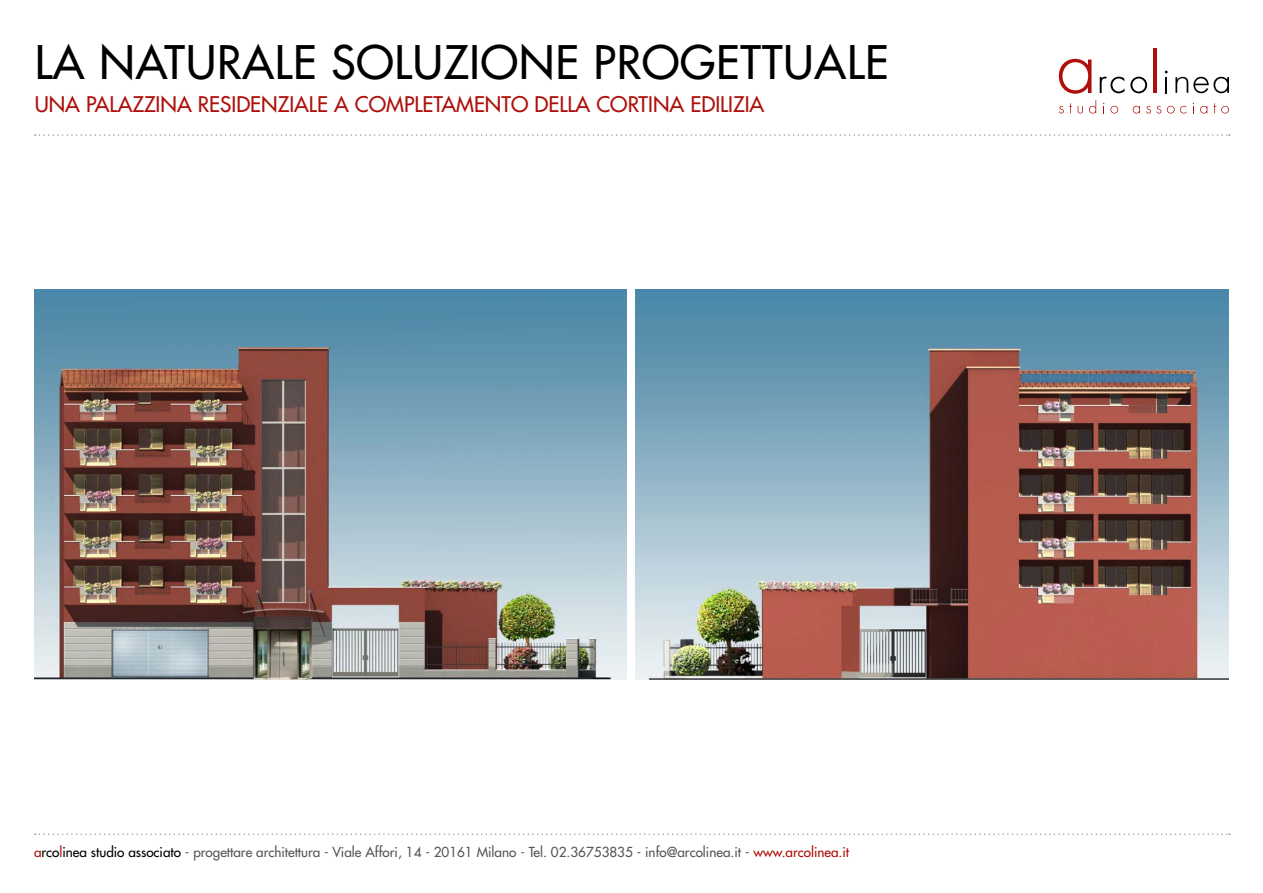
<style>
.page{position:relative;width:1263px;height:893px;background:#fff}
.page>*{position:absolute;margin:0;border:0;box-sizing:border-box;transform-origin:0 0}
.t1{font:45px "Futura";letter-spacing:.02em;color:#000}
.t2{font:21px "Futura";color:#ae0f0a}
.t3{font:13.5px "Futura";color:#575756}
.s1{color:#ae0f0a}
.s2{color:#000}
</style>
<div class="page">
<svg style="left:1059px;top:59px;width:32px;height:35px"></svg>
<svg style="left:1100px;top:77px;width:24px;height:16px"></svg>
<svg style="left:1130px;top:77px;width:17px;height:16px"></svg>
<hr style="left:1153px;top:48px;width:4px;height:45px;background:#ae0f0a">
<svg style="left:1175px;top:77px;width:54px;height:16px"></svg>
<svg style="left:1165px;top:71px;width:3px;height:22px"></svg>
<svg style="left:1059px;top:103px;width:13px;height:11px"></svg>
<svg style="left:1078px;top:106px;width:5px;height:8px"></svg>
<svg style="left:1089px;top:100px;width:7px;height:14px"></svg>
<svg style="left:1110px;top:106px;width:8px;height:8px"></svg>
<svg style="left:1133px;top:106px;width:7px;height:8px"></svg>
<svg style="left:1146px;top:106px;width:15px;height:8px"></svg>
<svg style="left:1167px;top:106px;width:7px;height:8px"></svg>
<svg style="left:1180px;top:106px;width:6px;height:8px"></svg>
<svg style="left:1200px;top:106px;width:7px;height:8px"></svg>
<svg style="left:1213px;top:103px;width:16px;height:11px"></svg>
<svg style="left:35px;top:134px;width:1195px;height:2px"></svg>
<svg style="left:35px;top:833px;width:1195px;height:2px"></svg>
<img style="left:35px;top:290px;width:591px;height:389px">
<img style="left:635px;top:290px;width:594px;height:389px">
<h1 class="t1" style="left:35px;top:33px;width:855px">LA NATURALE SOLUZIONE PROGETTUALE</h1>
<h2 class="t2" style="left:35px;top:91px;width:731px">UNA PALAZZINA RESIDENZIALE A COMPLETAMENTO DELLA CORTINA EDILIZIA</h2>
<p class="t3" style="left:34px;top:843px;width:817px"><span class="s1">a</span><span class="s2">rco</span><span class="s1">l</span><span class="s2">inea studio associato</span> - progettare architettura - Viale Affori, 14 - 20161 Milano - Tel. 02.36753835 - info@arcolinea.it - <span class="s1">www.arcolinea.it</span></p>
</div>
